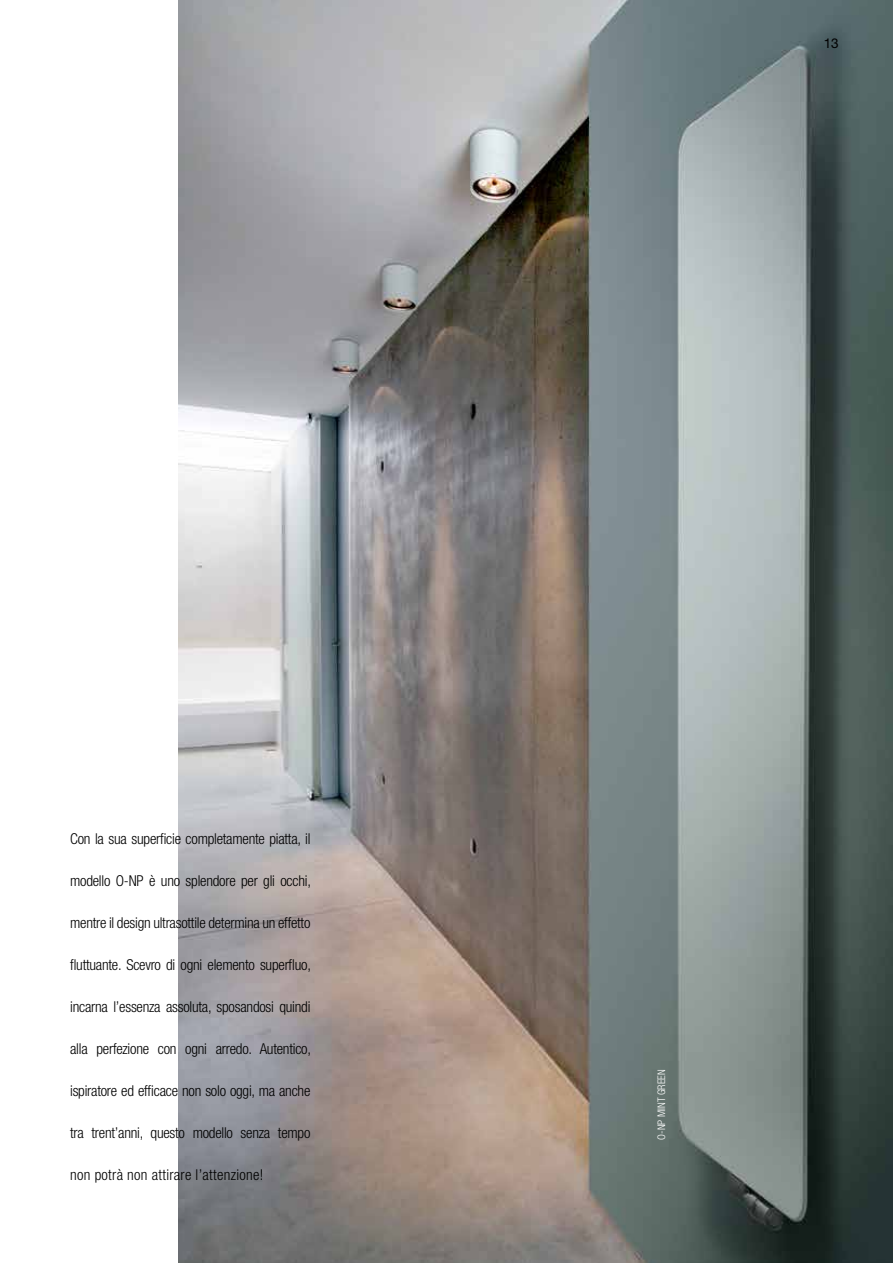
<style>
.page{position:relative;width:893px;height:1263px;background:#fff}
.page>*{position:absolute;margin:0;border:0;box-sizing:border-box;transform-origin:0 0}
.t1{font:300 condensed 15px "Helvetica Neue LT Std";letter-spacing:-.015em;color:#000}
.t2{font:300 condensed 15px "Helvetica Neue LT Std";letter-spacing:.02em;color:#000}
.t3{font:13.5px "Helvetica Neue LT Std";color:#000}
.t4{font:300 condensed 10.5px "Helvetica Neue LT Std";color:#fff}
</style>
<div class="page">
<img style="left:179px;top:0;width:714px;height:1263px">
<p class="t1" style="left:70px;top:830px;width:242px">Con la sua superficie completamente piatta, il</p>
<p class="t1" style="left:70px;top:872px;width:242px">modello O-NP è uno splendore per gli occhi,</p>
<p class="t1" style="left:70px;top:914px;width:242px">mentre il design ultrasottile determina un effetto</p>
<p class="t1" style="left:70px;top:956px;width:242px">fluttuante. Scevro di ogni elemento superfluo,</p>
<p class="t1" style="left:70px;top:998px;width:242px">incarna l’essenza assoluta, sposandosi quindi</p>
<p class="t1" style="left:70px;top:1040px;width:242px">alla perfezione con ogni arredo. Autentico,</p>
<p class="t1" style="left:70px;top:1082px;width:242px">ispiratore ed efficace non solo oggi, ma anche</p>
<p class="t1" style="left:70px;top:1124px;width:242px">tra trent’anni, questo modello senza tempo</p>
<p class="t2" style="left:70px;top:1166px;width:195px">non potrà non attirare l’attenzione!</p>
<p class="t3" style="left:824px;top:35px;width:17px">13</p>
<p class="t4" style="left:655px;top:1140px;width:72px;rotate:-90deg">O-NP MINT GREEN</p>
</div>
